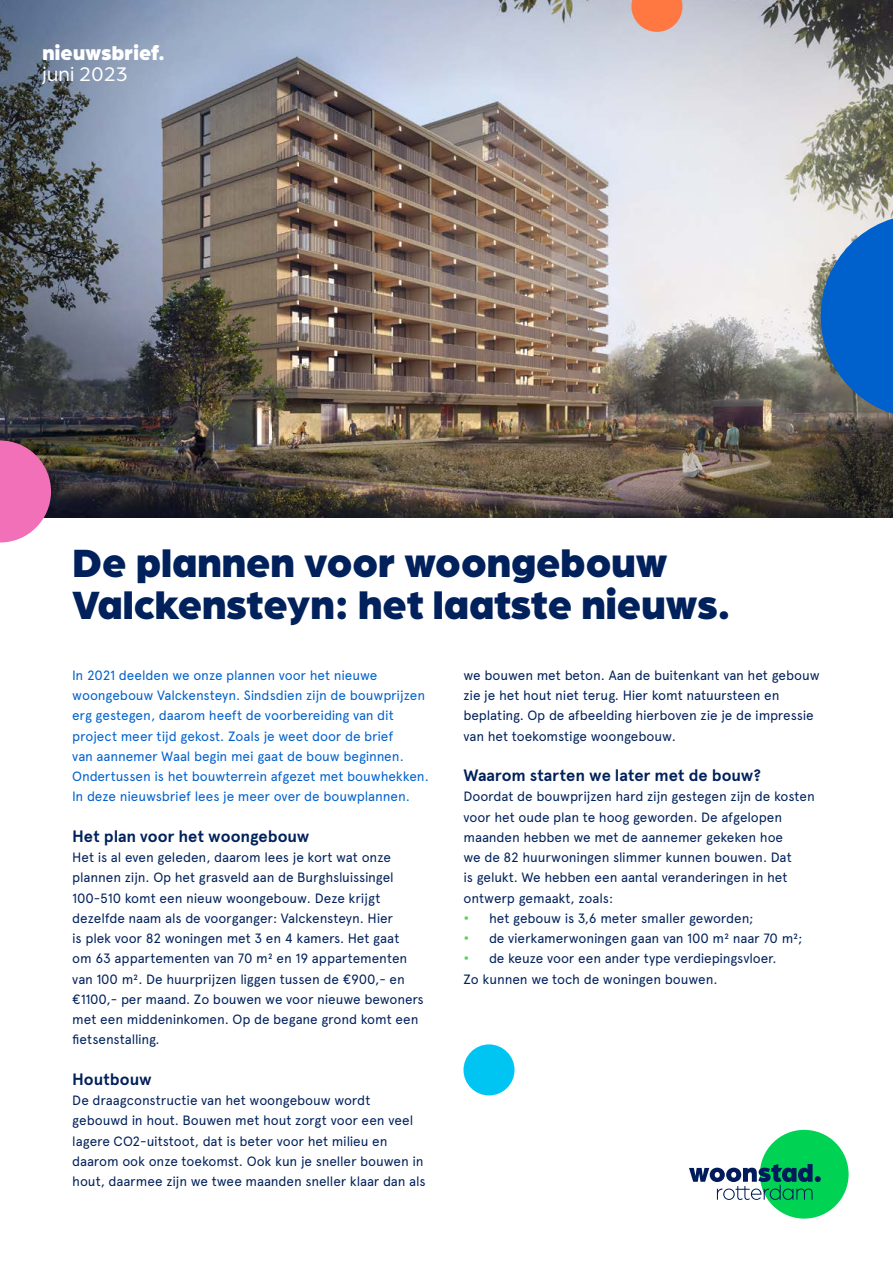
<style>
.page{position:relative;width:893px;height:1263px;background:#fff}
.page>*{position:absolute;margin:0;border:0;box-sizing:border-box;transform-origin:0 0}
.t1{font:900 42px/42px "Arboria";color:#00215b}
.t2{font:900 21px "Arboria";letter-spacing:.01em;color:#fff}
.t3{font:21px "Arboria";letter-spacing:.01em;color:#fff}
.t4{font:700 16.5px "Apercu Pro";letter-spacing:-.005em;color:#00215b}
.t5{font:13.5px/20.2px "Apercu Pro";letter-spacing:-.01em;color:#00215b}
.t6{font:13.5px/20.2px "Apercu Pro";letter-spacing:-.01em;color:#0061cd}
.s1{font-weight:700;font-size:15px;color:#60d15d}
</style>
<div class="page">
<img style="left:0;top:0;width:893px;height:517px">
<div style="left:760px;top:1130px;width:89px;height:88px;background:#00d253;border-radius:50%"></div>
<svg style="left:689px;top:1164px;width:132px;height:36px"></svg>
<svg style="left:0;top:440px;width:51px;height:102px;background:#da75ac"></svg>
<svg style="left:821px;top:214px;width:72px;height:204px;background:#3475bd"></svg>
<svg style="left:631px;top:0;width:51px;height:32px;background:#f5875d"></svg>
<div style="left:463px;top:1044px;width:51px;height:51px;background:#00c5f2;border-radius:50%"></div>
<h2 class="t2" style="left:43px;top:38px;width:124px">nieuwsbrief.</h2>
<h2 class="t3" style="left:43px;top:60px;width:87px">juni 2023</h2>
<h1 class="t1" style="left:72px;top:539px;width:659px">De plannen voor woongebouw<br>Valckensteyn: het laatste nieuws.</h1>
<p class="t6" style="left:72px;top:664px;width:358px">In 2021 deelden we onze plannen voor het nieuwe woongebouw Valckensteyn. Sindsdien zijn de bouwprijzen erg gestegen, daarom heeft de voorbereiding van dit project meer tijd gekost. Zoals je weet door de brief<br>van aannemer Waal begin mei gaat de bouw beginnen.<br>Ondertussen is het bouwterrein afgezet met bouwhekken.<br>In deze nieuwsbrief lees je meer over de bouwplannen.</p>
<p class="t4" style="left:72px;top:824px;width:239px">Het plan voor het woongebouw</p>
<p class="t5" style="left:72px;top:846px;width:353px">Het is al even geleden, daarom lees je kort wat onze plannen zijn. Op het grasveld aan de Burghsluissingel 100-510 komt een nieuw woongebouw. Deze krijgt dezelfde naam als de voorganger: Valckensteyn. Hier<br>is plek voor 82 woningen met 3 en 4 kamers. Het gaat<br>om 63 appartementen van 70 m² en 19 appartementen van 100 m². De huurprijzen liggen tussen de €900,- en €1100,- per maand. Zo bouwen we voor nieuwe bewoners met een middeninkomen. Op de begane grond komt een fietsenstalling.</p>
<p class="t4" style="left:72px;top:1067px;width:81px">Houtbouw</p>
<p class="t5" style="left:72px;top:1089px;width:355px">De draagconstructie van het woongebouw wordt gebouwd in hout. Bouwen met hout zorgt voor een veel lagere CO2-uitstoot, dat is beter voor het milieu en daarom ook onze toekomst. Ook kun je sneller bouwen in hout, daarmee zijn we twee maanden sneller klaar dan als</p>
<p class="t5" style="left:463px;top:664px;width:358px">we bouwen met beton. Aan de buitenkant van het gebouw zie je het hout niet terug. Hier komt natuursteen en beplating. Op de afbeelding hierboven zie je de impressie van het toekomstige woongebouw.</p>
<p class="t4" style="left:463px;top:763px;width:299px">Waarom starten we later met de bouw?</p>
<p class="t5" style="left:463px;top:786px;width:353px">Doordat de bouwprijzen hard zijn gestegen zijn de kosten voor het oude plan te hoog geworden. De afgelopen maanden hebben we met de aannemer gekeken hoe<br>we de 82 huurwoningen slimmer kunnen bouwen. Dat<br>is gelukt. We hebben een aantal veranderingen in het ontwerp gemaakt, zoals:</p>
<p class="t5" style="left:463px;top:907px;width:292px"><span class="s1">•</span> het gebouw is 3,6 meter smaller geworden;</p>
<p class="t5" style="left:463px;top:927px;width:341px"><span class="s1">•</span> de vierkamerwoningen gaan van 100 m² naar 70 m²;</p>
<p class="t5" style="left:463px;top:948px;width:315px"><span class="s1">•</span> de keuze voor een ander type verdiepingsvloer.<br>Zo kunnen we toch de woningen bouwen.</p>
</div>
